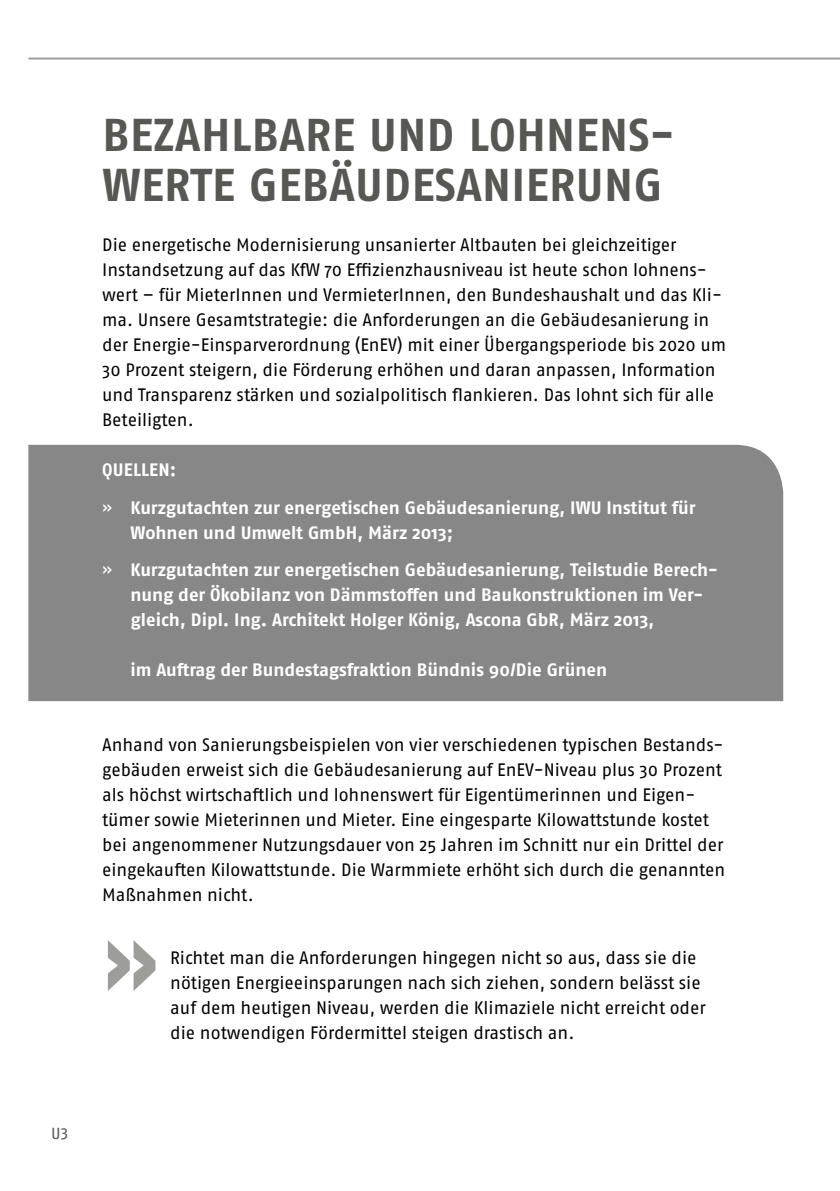
<style>
.page{position:relative;width:840px;height:1191px;background:#fff}
.page>*{position:absolute;margin:0;border:0;box-sizing:border-box;transform-origin:0 0}
.t1{font:700 96px "Fago OT";color:#9d9d9c}
.t2{font:700 46px/50px "Fago OT";letter-spacing:.01em;color:#575756}
.t3{font:18px/25px "Fago OT";letter-spacing:-.005em;color:#000}
.t4{font:700 18px/37.4px "Fago OT";color:#fff}
.t5{font:16px "Fago OT";color:#575756}
.s1{font-weight:400}
</style>
<div class="page">
<svg style="left:28px;top:57px;width:811px;height:3px;background:#bdbdbc"></svg>
<div style="left:28px;top:445px;width:754px;height:256px;background:#878787"></div>
<p class="t5" style="left:51px;top:1123px;width:19px">u3</p>
<h2 class="t2" style="left:102px;top:110px;width:573px">Bezahlbare und lohnens&shy;werte Gebäudesanierung</h2>
<p class="t3" style="left:102px;top:232px;width:625px">Die energetische Modernisierung unsanierter Altbauten bei gleichzeitiger Instandsetzung auf das KfW 70 Effizienzhausniveau ist heute schon lohnens&shy;wert – für MieterInnen und VermieterInnen, den Bundeshaushalt und das Kli&shy;ma. U nsere Gesamtstrategie: die Anforderungen an die Gebäudesanierung in der Energie-Einsparverordnung (EnEV) mit einer Übergangsperiode bis 2020 um 30 Prozent steigern, die Förderung erhöhen und daran anpassen, Information und Transparenz stärken und sozialpolitisch flankieren. Das lohnt sich für alle Beteiligten.</p>
<p class="t4" style="left:102px;top:451px;width:479px">Quellen:<br><span class="s1">»</span> Kurzgutachten zur energetischen Gebäudesanierung, IWU</p>
<p class="t4" style="left:606px;top:488px;width:90px">I nstitut für</p>
<p class="t4" style="left:102px;top:513px;width:617px;text-indent:28px">Wohnen und Umwelt GmbH , März 2013;<br><span class="s1">»</span> Kurzgutachten zur energetischen Gebäudesanierung, Teilstudie Berech-</p>
<p class="t4" style="left:130px;top:582px;width:574px;line-height:25px">nung der Ökobilanz von Dämmstoffen und Baukonstruktionen im Ver&shy;gleich, Dipl. I ng. Architekt Holger König, Ascona GbR, März 2013,</p>
<p class="t4" style="left:130px;top:651px;width:478px">im Auftrag der Bundestagsfraktion Bündnis 90/Die Grünen</p>
<p class="t3" style="left:102px;top:732px;width:624px">Anhand von Sanierungsbeispielen von vier verschiedenen typischen Bestands&shy;gebäuden erweist sich die Gebäudesanierung auf EnEV-Niveau plus 30 Prozent als höchst wirtschaftlich und lohnenswert für Eigentümerinnen und Eigen&shy;tümer sowie Mieterinnen und Mieter. Eine eingesparte Kilowattstunde kostet bei angenommener Nutzungsdauer von 25 Jahren im Schnitt nur ein Drittel der eingekauften Kilowattstunde. Die Warmmiete erhöht sich durch die genannten Maßnahmen nicht.</p>
<h1 class="t1" style="left:102px;top:906px;width:58px">»</h1>
<p class="t3" style="left:170px;top:945px;width:536px">Richtet man die Anforderungen hingegen nicht so aus, dass sie die nötigen Energieeinsparungen nach sich ziehen, sondern belässt sie auf dem heutigen Niveau, werden die Klimaziele nicht erreicht oder die notwendigen Fördermittel steigen drastisch an.</p>
</div>
